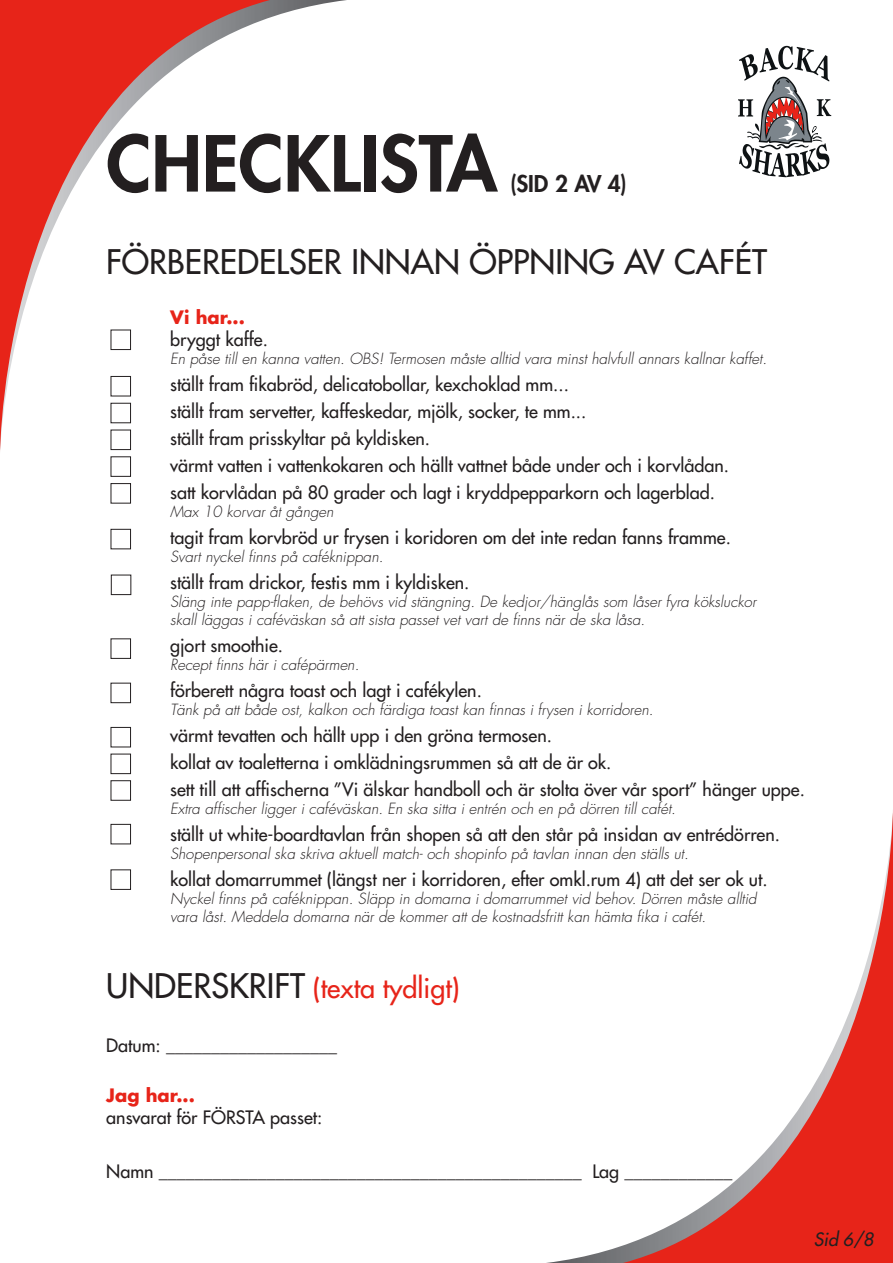
<style>
.page{position:relative;width:893px;height:1263px;background:#fff}
.page>*{position:absolute;margin:0;border:0;box-sizing:border-box;transform-origin:0 0}
.t1{font:800 75px "Futura Std";color:#231f20}
.t2{font:500 33px "Futura Std";color:#231f20}
.t3{font:500 27px "Futura Std";color:#e72419}
.t4{font:800 22.5px "Futura Std";color:#231f20}
.t5{font:500 18px/27px "Futura Std";color:#231f20}
.t6{font:700 18px "Futura Std";color:#e72419}
.t7{font:italic 500 18px "Futura Std";color:#231f20}
.t8{font:italic 300 15px/18px "Futura Std";color:#231f20}
.s1{font-size:33px;color:#231f20}
</style>
<div class="page">
<svg style="left:0;top:0;width:347px;height:451px"></svg>
<svg style="left:546px;top:812px;width:347px;height:451px"></svg>
<svg style="left:738px;top:45px;width:94px;height:133px"></svg>
<div style="left:111px;top:330px;width:20px;height:20px;background:#fff"></div>
<div style="left:111px;top:330px;width:20px;height:20px;border:1px solid #231f20"></div>
<div style="left:111px;top:575px;width:20px;height:20px;border:1px solid #231f20"></div>
<div style="left:111px;top:754px;width:20px;height:20px;border:1px solid #231f20"></div>
<div style="left:111px;top:683px;width:20px;height:20px;border:1px solid #231f20"></div>
<div style="left:111px;top:483px;width:20px;height:21px;border:1px solid #231f20"></div>
<div style="left:111px;top:824px;width:20px;height:20px;border:1px solid #231f20"></div>
<div style="left:111px;top:869px;width:20px;height:21px;border:1px solid #231f20"></div>
<div style="left:111px;top:376px;width:20px;height:20px;background:#fff"></div>
<div style="left:111px;top:376px;width:20px;height:20px;border:1px solid #231f20"></div>
<div style="left:111px;top:638px;width:20px;height:21px;border:1px solid #231f20"></div>
<div style="left:111px;top:456px;width:20px;height:21px;border:1px solid #231f20"></div>
<div style="left:111px;top:780px;width:20px;height:21px;border:1px solid #231f20"></div>
<div style="left:111px;top:403px;width:20px;height:20px;background:#fff"></div>
<div style="left:111px;top:403px;width:20px;height:20px;border:1px solid #231f20"></div>
<div style="left:111px;top:430px;width:20px;height:20px;background:#fff"></div>
<div style="left:111px;top:430px;width:20px;height:20px;border:1px solid #231f20"></div>
<div style="left:111px;top:727px;width:20px;height:20px;border:1px solid #231f20"></div>
<div style="left:111px;top:529px;width:20px;height:20px;border:1px solid #231f20"></div>
<p class="t1" style="left:106px;top:116px;width:392px">CHECKLISTA</p>
<p class="t4" style="left:510px;top:169px;width:118px">(SID 2 AV 4)</p>
<p class="t2" style="left:106px;top:241px;width:662px">FÖRBEREDELSER INNAN ÖPPNING AV CAFÉT</p>
<p class="t6" style="left:170px;top:306px;width:76px">Vi har...</p>
<p class="t5" style="left:170px;top:326px;width:99px">bryggt kaffe.</p>
<p class="t8" style="left:170px;top:350px;width:598px">En påse till en kanna vatten. OBS! Termosen måste alltid vara minst halvfull annars kallnar kaffet.</p>
<p class="t5" style="left:170px;top:371px;width:400px">ställt fram fikabröd, delicatobollar, kexchoklad mm...</p>
<p class="t5" style="left:170px;top:398px;width:418px">ställt fram servetter, kaffeskedar, mjölk, socker, te mm...</p>
<p class="t5" style="left:170px;top:425px;width:262px">ställt fram prisskyltar på kyldisken.</p>
<p class="t5" style="left:170px;top:452px;width:560px">värmt vatten i vattenkokaren och hällt vattnet både under och i korvlådan. satt korvlådan på 80 grader och lagt i kryddpepparkorn och lagerblad.</p>
<p class="t8" style="left:170px;top:503px;width:165px">Max 10 korvar åt gången</p>
<p class="t5" style="left:170px;top:524px;width:562px">tagit fram korvbröd ur frysen i koridoren om det inte redan fanns framme.</p>
<p class="t8" style="left:170px;top:548px;width:215px">Svart nyckel finns på caféknippan.</p>
<p class="t5" style="left:170px;top:569px;width:301px">ställt fram drickor, festis mm i kyldisken.</p>
<p class="t8" style="left:170px;top:593px;width:588px">Släng inte papp-flaken, de behövs vid stängning. De kedjor/hänglås som låser fyra köksluckor skall läggas i caféväskan så att sista passet vet vart de finns när de ska låsa.</p>
<p class="t5" style="left:170px;top:632px;width:114px">gjort smoothie.</p>
<p class="t8" style="left:170px;top:656px;width:191px">Recept finns här i cafépärmen.</p>
<p class="t5" style="left:170px;top:677px;width:313px">förberett några toast och lagt i cafékylen.</p>
<p class="t8" style="left:170px;top:701px;width:485px">Tänk på att både ost, kalkon och färdiga toast kan finnas i frysen i korridoren.</p>
<p class="t5" style="left:170px;top:722px;width:383px">värmt tevatten och hällt upp i den gröna termosen.</p>
<p class="t5" style="left:170px;top:749px;width:443px">kollat av toaletterna i omklädningsrummen så att de är ok.</p>
<p class="t5" style="left:170px;top:776px;width:636px">sett till att affischerna ”Vi älskar handboll och är stolta över vår sport” hänger uppe.</p>
<p class="t8" style="left:170px;top:800px;width:507px">Extra affischer ligger i caféväskan. En ska sitta i entrén och en på dörren till cafét.</p>
<p class="t5" style="left:170px;top:821px;width:611px">ställt ut white-boardtavlan från shopen så att den står på insidan av entrédörren.</p>
<p class="t8" style="left:170px;top:845px;width:520px">Shopenpersonal ska skriva aktuell match- och shopinfo på tavlan innan den ställs ut.</p>
<p class="t5" style="left:170px;top:866px;width:599px">kollat domarrummet (längst ner i korridoren, efter omkl.rum 4) att det ser ok ut.</p>
<p class="t8" style="left:170px;top:890px;width:588px">Nyckel finns på caféknippan. Släpp in domarna i domarrummet vid behov. Dörren måste alltid vara låst. Meddela domarna när de kommer att de kostnadsfritt kan hämta fika i cafét.</p>
<p class="t3" style="left:106px;top:971px;width:355px"><span class="s1">UNDERSKRIFT</span> (texta tydligt)</p>
<p class="t5" style="left:106px;top:1032px;width:232px">Datum: ___________________</p>
<p class="t6" style="left:106px;top:1083px;width:90px">Jag har...</p>
<p class="t5" style="left:106px;top:1104px;width:218px">ansvarat för FÖRSTA passet:</p>
<p class="t5" style="left:106px;top:1158px;width:628px">Namn _______________________________________________ Lag ____________</p>
<p class="t7" style="left:814px;top:1228px;width:61px">Sid 6/8</p>
</div>
